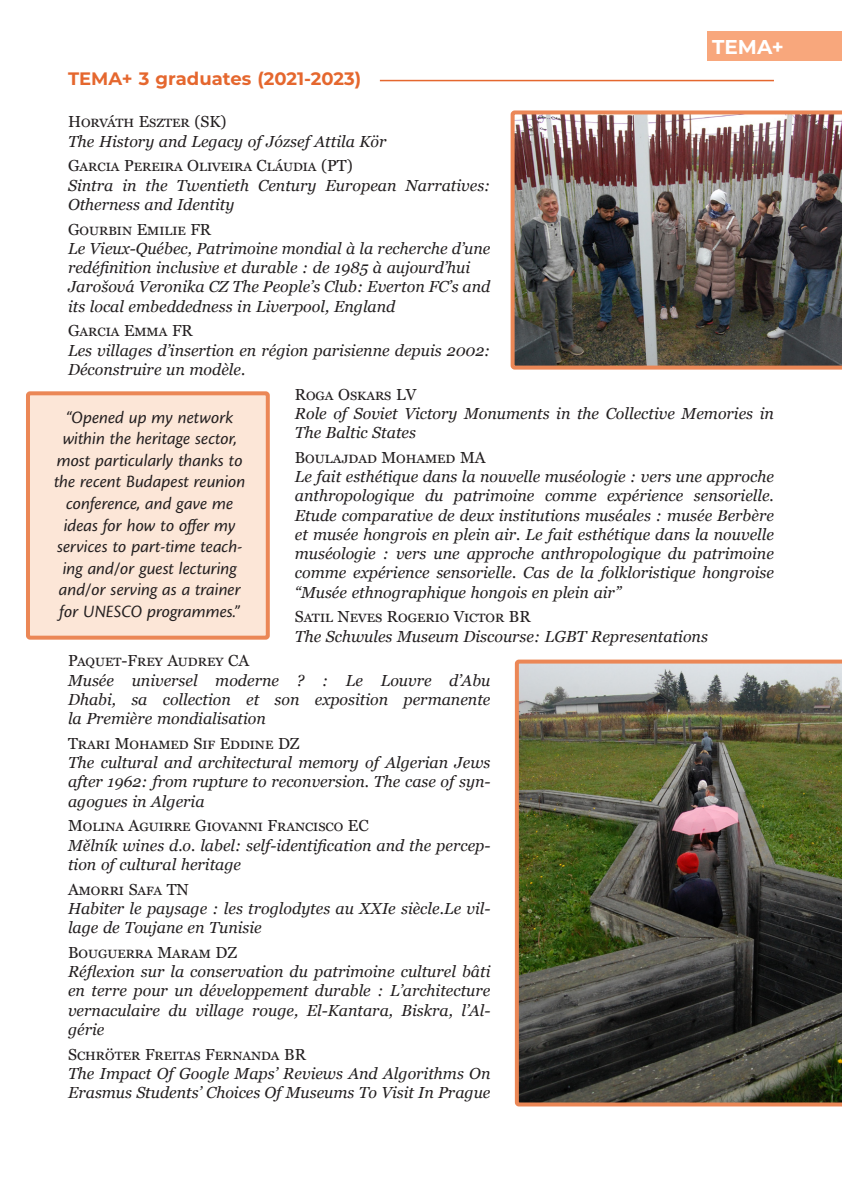
<style>
.page{position:relative;width:842px;height:1191px;background:#fff}
.page>*{position:absolute;margin:0;border:0;box-sizing:border-box;transform-origin:0 0}
.body_title{font:700 20px "Montserrat";color:#fff}
.t1{font:italic 18px/21.6px "Cronos Pro";letter-spacing:-.005em;color:#231f20;text-align:center}
.Tema3_title{font:700 18px "Montserrat";color:#e5672e}
.body_exc_italic{font:italic 16px/19.2px "Georgia";color:#231f20}
.body_exc_italic_right{font:italic 16px/19.2px "Georgia";color:#231f20}
.body_exc_name{font:16px "Georgia";color:#231f20}
.body_exc_name_right{font:16px "Georgia";color:#231f20}
</style>
<div class="page">
<hr style="left:380px;top:80px;width:394px;height:1px;background:#e5672e">
<img style="left:511px;top:110px;width:331px;height:259px">
<img style="left:515px;top:659px;width:327px;height:447px">
<div style="left:28px;top:393px;width:240px;height:244px;background:#fce6d7;border-radius:2px"></div>
<div style="left:26px;top:391px;width:244px;height:248px;border:4px solid #eb8756;border-radius:2px"></div>
<div style="left:707px;top:32px;width:135px;height:29px;background:#f8a77c"></div>
<p class="body_title" style="left:712px;top:33px;width:73px">TEMA+</p>
<p class="Tema3_title" style="left:68px;top:66px;width:295px">TEMA+ 3 graduates (2021-2023)</p>
<p class="body_exc_name" style="left:68px;top:112px;width:160px">Horváth Eszter (SK)</p>
<p class="body_exc_italic" style="left:68px;top:132px;width:320px">The History and Legacy of József Attila Kör</p>
<p class="body_exc_name" style="left:68px;top:156px;width:286px">Garcia Pereira Oliveira Cláudia (PT)</p>
<p class="body_exc_italic" style="left:68px;top:176px;width:424px">Sintra in the Twentieth Century European Narratives:<br>Otherness and Identity</p>
<p class="body_exc_name" style="left:68px;top:219px;width:145px">Gourbin Emilie FR</p>
<p class="body_exc_italic" style="left:68px;top:239px;width:424px">Le Vieux-Québec, Patrimoine mondial à la recherche d’une redéfinition inclusive et durable : de 1985 à aujourd’hui</p>
<p class="body_exc_italic" style="left:68px;top:277px;width:424px">Jarošová Veronika CZ The People’s Club: Everton FC’s and its local embeddedness in Liverpool, England</p>
<p class="body_exc_name" style="left:68px;top:321px;width:126px">Garcia Emma FR</p>
<p class="body_exc_italic" style="left:68px;top:341px;width:424px">Les villages d’insertion en région parisienne depuis 2002:<br>Déconstruire un modèle.</p>
<p class="body_exc_name_right" style="left:295px;top:384px;width:123px">Roga Oskars LV</p>
<p class="body_exc_italic_right" style="left:295px;top:404px;width:481px">Role of Soviet Victory Monuments in the Collective Memories in<br>The Baltic States</p>
<p class="body_exc_name_right" style="left:295px;top:448px;width:192px">Boulajdad Mohamed MA</p>
<p class="body_exc_italic_right" style="left:295px;top:467px;width:481px;text-align:justify">Le fait esthétique dans la nouvelle muséologie : vers une approche anthropologique du patrimoine comme expérience sensorielle.<br>Etude comparative de deux institutions muséales : musée Berbère et musée hongrois en plein air. Le fait esthétique dans la nouvelle muséologie : vers une approche anthropologique du patrimoine comme expérience sensorielle. Cas de la folkloristique hongroise “Musée ethnographique hongois en plein air”</p>
<p class="body_exc_name_right" style="left:295px;top:607px;width:237px">Satil Neves Rogerio Victor BR</p>
<p class="body_exc_italic_right" style="left:295px;top:626px;width:415px">The Schwules Museum Discourse: LGBT Representations</p>
<p class="body_exc_name" style="left:68px;top:651px;width:183px">Paquet-Frey Audrey CA</p>
<p class="body_exc_italic" style="left:68px;top:670px;width:424px;text-align:justify">Musée universel moderne ? : Le Louvre d’Abu Dhabi, sa collection et son exposition permanente la Première mondialisation</p>
<p class="body_exc_name" style="left:68px;top:733px;width:233px">Trari Mohamed Sif Eddine DZ</p>
<p class="body_exc_italic" style="left:68px;top:753px;width:424px;text-align:justify">The cultural and architectural memory of Algerian Jews after 1962: from rupture to reconversion. The case of syn&shy;agogues in Algeria</p>
<p class="body_exc_name" style="left:68px;top:816px;width:302px">Molina Aguirre Giovanni Francisco EC</p>
<p class="body_exc_italic" style="left:68px;top:835px;width:424px">Mělník wines d.o. label: self-identification and the percep&shy;tion of cultural heritage</p>
<p class="body_exc_name" style="left:68px;top:879px;width:122px">Amorri Safa TN</p>
<p class="body_exc_italic" style="left:68px;top:899px;width:424px">Habiter le paysage : les troglodytes au XXIe siècle.Le vil&shy;lage de Toujane en Tunisie</p>
<p class="body_exc_name" style="left:68px;top:942px;width:171px">Bouguerra Maram DZ</p>
<p class="body_exc_italic" style="left:68px;top:962px;width:424px;text-align:justify">Réflexion sur la conservation du patrimoine culturel bâti en terre pour un développement durable : L’architecture vernaculaire du village rouge, El-Kantara, Biskra, l’Al&shy;gérie</p>
<p class="body_exc_name" style="left:68px;top:1044px;width:239px">Schröter Freitas Fernanda BR</p>
<p class="body_exc_italic" style="left:68px;top:1064px;width:424px">The Impact Of Google Maps’ Reviews And Algorithms On<br>Erasmus Students’ Choices Of Museums To Visit In Prague</p>
<p class="t1" style="left:54px;top:406px;width:193px">“Opened up my network within the heritage sector, most particularly thanks to the recent Budapest reunion conference, and gave me ideas for how to offer my services to part-time teach&shy;ing and/or guest lecturing and/or serving as a trainer for UNESCO programmes.”</p>
</div>
